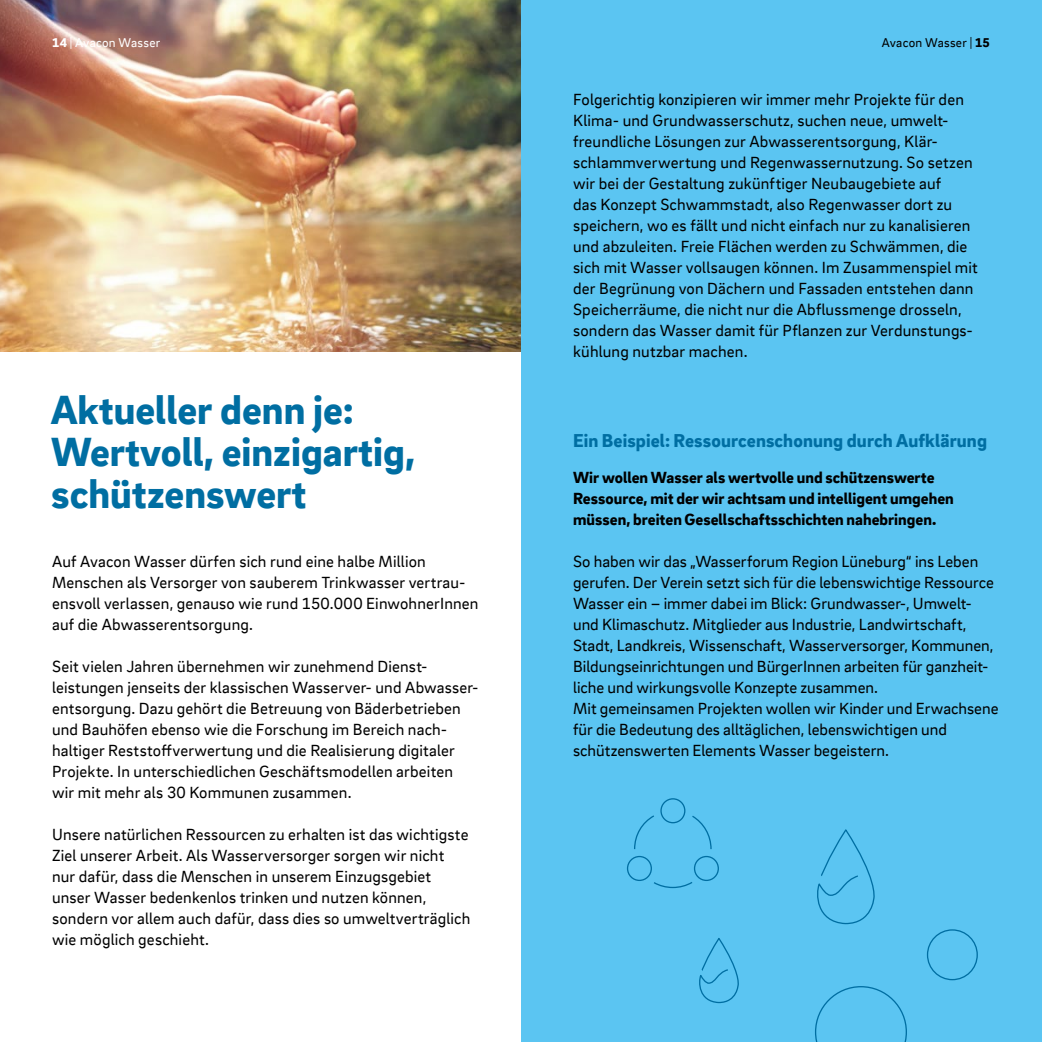
<style>
.page{position:relative;width:1042px;height:1042px;background:#fff}
.page>*{position:absolute;margin:0;border:0;box-sizing:border-box;transform-origin:0 0}
.t1{font:900 42px/42px "EON Brix Sans";color:#006ea2}
.t2{font:900 19.25px "EON Brix Sans";letter-spacing:.005em;color:#006ea2}
.t3{font:16.62px/21px "EON Brix Sans";letter-spacing:.01em;color:#000}
.t4{font:900 16.62px/21px "EON Brix Sans";color:#000}
.t5{font:13.12px "EON Brix Sans";letter-spacing:.015em;color:#fff}
.t6{font:13.12px "EON Brix Sans";letter-spacing:.015em;color:#000}
.s1{font-weight:900}
</style>
<div class="page">
<div style="left:521px;top:0;width:521px;height:1042px;background:#5bc5f2"></div>
<img style="left:0;top:0;width:521px;height:352px">
<svg style="left:699px;top:938px;width:40px;height:66px"></svg>
<svg style="left:817px;top:829px;width:58px;height:96px"></svg>
<svg style="left:634px;top:815px;width:20px;height:35px"></svg>
<svg style="left:654px;top:882px;width:39px;height:7px"></svg>
<svg style="left:692px;top:816px;width:20px;height:33px"></svg>
<div style="left:627px;top:856px;width:25px;height:25px;border:1px solid #006ea2;border-radius:50%"></div>
<div style="left:694px;top:856px;width:25px;height:25px;border:1px solid #006ea2;border-radius:50%"></div>
<div style="left:660px;top:798px;width:25px;height:25px;border:1px solid #006ea2;border-radius:50%"></div>
<svg style="left:815px;top:986px;width:92px;height:56px"></svg>
<div style="left:927px;top:929px;width:51px;height:51px;border:1px solid #006ea2;border-radius:50%"></div>
<p class="t5" style="left:52px;top:34px;width:110px"><span class="s1">14</span> | Avacon Wasser</p>
<p class="t6" style="left:882px;top:34px;width:109px">Avacon Wasser | <span class="s1">15</span></p>
<h1 class="t1" style="left:51px;top:387px;width:365px">Aktueller denn je:<br>Wertvoll, einzigartig, schützenswert</h1>
<p class="t3" style="left:52px;top:550px;width:428px">Auf Avacon Wasser dürfen sich rund eine halbe Million Menschen als Versorger von sauberem Trinkwasser vertrau&shy;ensvoll verlassen, genauso wie rund 150.000 EinwohnerInnen auf die Abwasserentsorgung.</p>
<p class="t3" style="left:52px;top:655px;width:428px">Seit vielen Jahren übernehmen wir zunehmend Dienst&shy;leistungen jenseits der klassischen Wasserver- und Abwasser&shy;entsorgung. Dazu gehört die Betreuung von Bäderbetrieben und Bauhöfen ebenso wie die Forschung im Bereich nach&shy;haltiger Reststoffverwertung und die Realisierung digitaler Projekte. In unterschiedlichen Geschäftsmodellen arbeiten wir mit mehr als 30 Kommunen zusammen.</p>
<p class="t3" style="left:52px;top:823px;width:420px">Unsere natürlichen Ressourcen zu erhalten ist das wichtigste Ziel unserer Arbeit. Als Wasserversorger sorgen wir nicht nur dafür, dass die Menschen in unserem Einzugsgebiet unser Wasser bedenkenlos trinken und nutzen können, sondern vor allem auch dafür, dass dies so umweltverträglich wie möglich geschieht.</p>
<p class="t3" style="left:573px;top:88px;width:406px">Folgerichtig konzipieren wir immer mehr Projekte für den Klima- und Grundwasserschutz, suchen neue, umwelt&shy;freundliche Lösungen zur Abwasserentsorgung, Klär&shy;schlammverwertung und Regenwassernutzung. So setzen wir bei der Gestaltung zukünftiger Neubaugebiete auf<br>das Konzept Schwammstadt, also Regenwasser dort zu speichern, wo es fällt und nicht einfach nur zu kanalisieren und abzuleiten. Freie Flächen werden zu Schwämmen, die sich mit Wasser vollsaugen können. Im Zusammenspiel mit der Begrünung von Dächern und Fassaden entstehen dann Speicherräume, die nicht nur die Abflussmenge drosseln, sondern das Wasser damit für Pflanzen zur Verdunstungs&shy;kühlung nutzbar machen.</p>
<p class="t2" style="left:573px;top:427px;width:415px">Ein Beispiel: Ressourcenschonung durch Aufklärung</p>
<p class="t4" style="left:573px;top:466px;width:382px">Wir wollen Wasser als wertvolle und schützenswerte<br>Ressource, mit der wir achtsam und intelligent umgehen müssen, breiten Gesellschaftsschichten nahebringen.</p>
<p class="t3" style="left:573px;top:550px;width:427px">So haben wir das „Wasserforum Region Lüneburg“ ins Leben gerufen. Der Verein setzt sich für die lebenswichtige Ressource Wasser ein – immer dabei im Blick: Grundwasser-, Umwelt&shy;und Klimaschutz. Mitglieder aus Industrie, Landwirtschaft, Stadt, Landkreis, Wissenschaft, Wasserversorger, Kommunen, Bildungseinrichtungen und BürgerInnen arbeiten für ganzheit&shy;liche und wirkungsvolle Konzepte zusammen.<br>Mit gemeinsamen Projekten wollen wir Kinder und Erwachsene für die Bedeutung des alltäglichen, lebenswichtigen und schützenswerten Elements Wasser begeistern.</p>
</div>
